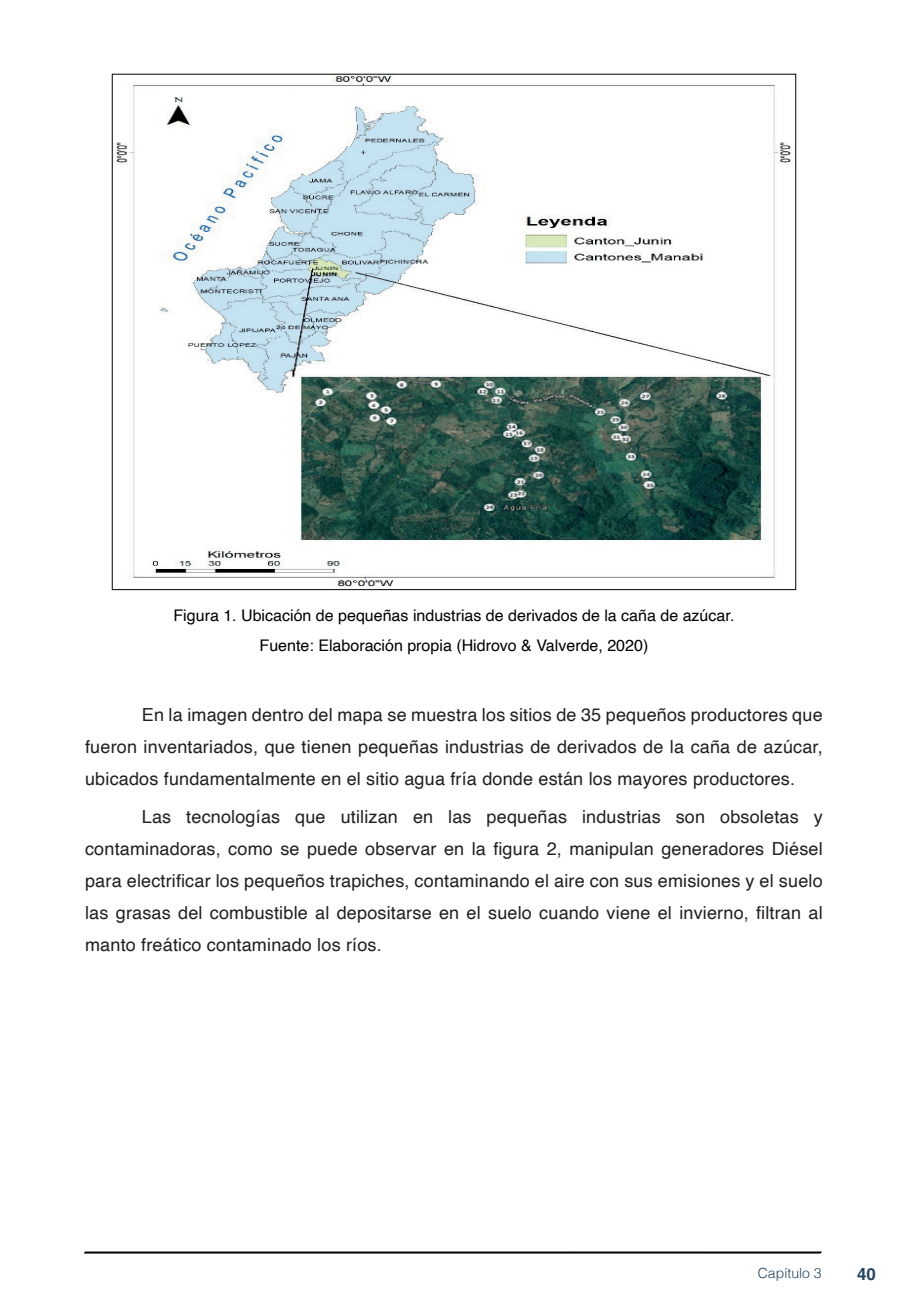
<style>
.page{position:relative;width:908px;height:1304px;background:#fff}
.page>*{position:absolute;margin:0;border:0;box-sizing:border-box;transform-origin:0 0}
.t1{font:18px/32px "Helvetica";letter-spacing:.01em;color:#231f20;text-align:justify}
.t2{font:700 16.8px "Helvetica";color:#23445f}
.t3{font:16px/30.6px "Helvetica";color:#000;text-align:center}
.t4{font:300 14px "Helvetica";color:#23445f}
</style>
<div class="page">
<svg style="left:84px;top:1251px;width:737px;height:3px"></svg>
<img style="left:114px;top:76px;width:677px;height:512px">
<p class="t3" style="left:173px;top:600px;width:562px">Figura 1. Ubicación de pequeñas industrias de derivados de la caña de azúcar.<br>Fuente: Elaboración propia (Hidrovo &amp; Valverde, 2020)</p>
<p class="t1" style="left:85px;top:699px;width:738px;text-indent:57px">En la imagen dentro del mapa se muestra los sitios de 35 pequeños productores que fueron inventariados, que tienen pequeñas industrias de derivados de la caña de azúcar, ubicados fundamentalmente en el sitio agua fría donde están los mayores productores.</p>
<p class="t1" style="left:85px;top:801px;width:738px;text-indent:57px">Las tecnologías que utilizan en las pequeñas industrias son obsoletas y contaminadoras, como se puede observar en la figura 2, manipulan generadores Diésel para electrificar los pequeños trapiches, contaminando el aire con sus emisiones y el suelo las grasas del combustible al depositarse en el suelo cuando viene el invierno, filtran al manto freático contaminado los ríos.</p>
<p class="t4" style="left:757px;top:1261px;width:65px">Capítulo 3</p>
<p class="t2" style="left:856px;top:1264px;width:20px">40</p>
</div>
